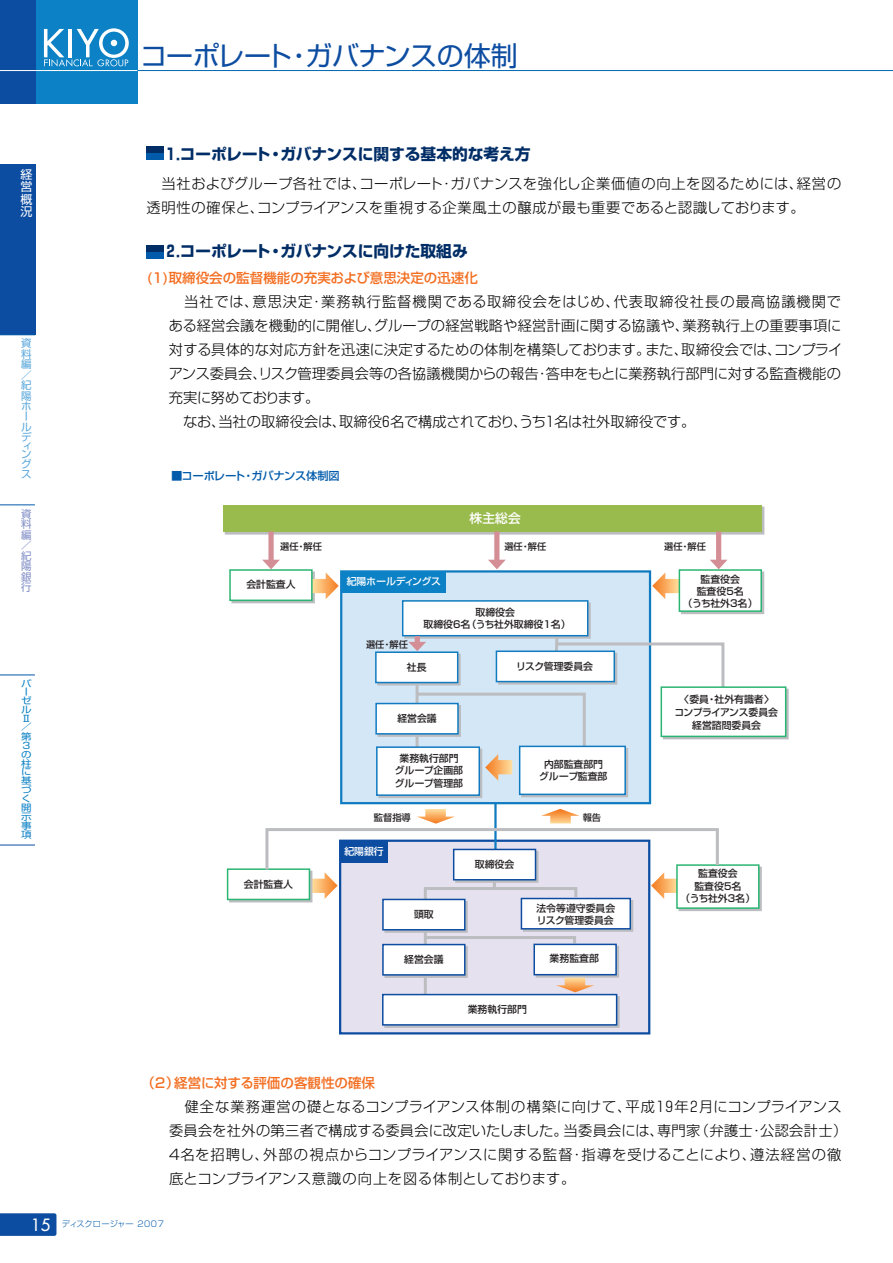
<style>
.page{position:relative;width:893px;height:1263px;background:#fff}
.page>*{position:absolute;margin:0;border:0;box-sizing:border-box;transform-origin:0 0}
.t1{font:27px "Shin Go";letter-spacing:-.015em;color:#0d4da1}
.t2{font:700 15.75px "Shin Go";letter-spacing:-.01em;color:#002d66}
.t3{font:300 14.25px/24px "Shin Go";letter-spacing:.015em;color:#000}
.t4{font:300 14.25px/24px "Shin Go";letter-spacing:.035em;color:#000}
.t5{font:500 13.5px "Shin Go";color:#f36e21}
.t6{font:500 12.75px "Shin Go";color:#fff}
.t7{font:12px/12.6px "Shin Go";color:#fff;text-align:justify}
.t8{font:500 11.25px "Shin Go";letter-spacing:-.02em;color:#015aaa}
.t9{font:10.5px/10.4px "Shin Go";color:#5ba8dc}
.t10{font:10.5px/10.5px "Shin Go";color:#838fc7;text-align:justify}
.t11{font:500 9.9px/12.8px "Shin Go";color:#231f20;text-align:center}
.t12{font:500 9.9px "Shin Go";letter-spacing:-.015em;color:#fff}
.t13{font:500 9.15px "Shin Go";color:#231f20}
.t14{font:9.15px/8.9px "Shin Go";color:#0c81c5;scale:1.15 1}
.t15{font:300 8.25px "Shin Go";letter-spacing:-.01em;color:#015aaa}
.s1{font-family:"Futura";font-weight:400;font-size:16.5px;color:#fff}
</style>
<div class="page">
<div style="left:0;top:0;width:138px;height:104px;background:#0c81c5"></div>
<div style="left:225px;top:507px;width:539px;height:28px;background:#99ba4d;border:2px solid #bcbdc0"></div>
<div style="left:340px;top:570px;width:311px;height:234px;background:#d4e7f6;border:2px solid #107bc1"></div>
<div style="left:339px;top:840px;width:311px;height:195px;background:#e6e1ef;border:2px solid #0d4da1"></div>
<div style="left:378px;top:749px;width:104px;height:49px;background:#bcbdc0"></div>
<svg style="left:521px;top:781px;width:107px;height:16px"></svg>
<div style="left:377px;top:705px;width:84px;height:32px;background:#bcbdc0"></div>
<svg style="left:377px;top:683px;width:31px;height:3px"></svg>
<div style="left:231px;top:572px;width:84px;height:31px;background:#b2bcbb"></div>
<div style="left:681px;top:572px;width:83px;height:42px;background:#bcbdc0"></div>
<svg style="left:726px;top:689px;width:62px;height:50px"></svg>
<svg style="left:720px;top:867px;width:41px;height:44px"></svg>
<svg style="left:229px;top:900px;width:35px;height:2px"></svg>
<div style="left:384px;top:996px;width:235px;height:32px;background:#bcbdc0"></div>
<div style="left:376px;top:746px;width:104px;height:50px;background:#fff;border:2px solid #107bc1"></div>
<div style="left:519px;top:746px;width:107px;height:49px;background:#fff;border:2px solid #107bc1"></div>
<div style="left:375px;top:703px;width:83px;height:32px;background:#fff;border:2px solid #107bc1"></div>
<div style="left:402px;top:600px;width:186px;height:36px;background:#fff;border:2px solid #107bc1"></div>
<div style="left:375px;top:651px;width:83px;height:32px;background:#fff;border:2px solid #107bc1"></div>
<svg style="left:312px;top:573px;width:27px;height:26px"></svg>
<svg style="left:652px;top:573px;width:26px;height:26px"></svg>
<svg style="left:0;top:1213px;width:56px;height:23px"></svg>
<div style="left:0;top:0;width:35px;height:103px;background:#0d4da1"></div>
<svg style="left:44px;top:28px;width:85px;height:39px"></svg>
<hr style="left:0;top:70px;width:137px;height:1px;background:#fff">
<hr style="left:138px;top:70px;width:754px;height:1px;background:#0166b3">
<div style="left:146px;top:146px;width:17px;height:7px;background:#002d66"></div>
<div style="left:146px;top:154px;width:17px;height:6px;background:#015aaa"></div>
<div style="left:146px;top:245px;width:17px;height:6px;background:#002d66"></div>
<div style="left:146px;top:252px;width:17px;height:7px;background:#015aaa"></div>
<div style="left:223px;top:505px;width:538px;height:26px;background:#99ba4d"></div>
<div style="left:229px;top:569px;width:83px;height:32px;background:#fff;border:2px solid #2bb572"></div>
<div style="left:678px;top:569px;width:84px;height:43px;background:#fff;border:2px solid #2bb572"></div>
<div style="left:660px;top:686px;width:126px;height:51px;background:#fff;border:2px solid #2bb572"></div>
<div style="left:676px;top:864px;width:83px;height:45px;background:#fff;border:2px solid #2bb572"></div>
<div style="left:227px;top:868px;width:83px;height:32px;background:#fff;border:2px solid #2bb572"></div>
<svg style="left:262px;top:531px;width:18px;height:38px"></svg>
<svg style="left:408px;top:634px;width:318px;height:147px"></svg>
<svg style="left:488px;top:531px;width:18px;height:38px"></svg>
<svg style="left:709px;top:531px;width:18px;height:38px"></svg>
<div style="left:341px;top:571px;width:104px;height:22px;background:#0c81c5"></div>
<hr style="left:494px;top:803px;width:2px;height:49px;background:#107bc1">
<div style="left:382px;top:994px;width:235px;height:32px;background:#fff;border:2px solid #0d4da1"></div>
<svg style="left:264px;top:809px;width:456px;height:189px"></svg>
<div style="left:533px;top:944px;width:84px;height:31px;background:#fff;border:2px solid #0d4da1"></div>
<div style="left:0;top:164px;width:35px;height:171px;background:#0d4da1"></div>
<hr style="left:0;top:335px;width:35px;height:1px;background:#015aaa">
<hr style="left:0;top:505px;width:35px;height:1px;background:#015aaa">
<hr style="left:0;top:845px;width:35px;height:1px;background:#0d4da1">
<hr style="left:0;top:675px;width:35px;height:1px;background:#015aaa">
<p class="t7" style="left:20px;top:169px;width:14px">経営概況</p>
<p class="t9" style="left:21px;top:339px;width:12px;text-align:justify">資料編／紀陽ホールデ</p>
<p class="t9" style="left:21px;top:443px;width:12px;line-height:8.4px">ィン</p>
<p class="t9" style="left:21px;top:460px;width:12px;line-height:9.9px">グス</p>
<p class="t10" style="left:21px;top:510px;width:12px">資料編／紀陽銀行</p>
<p class="t14" style="left:21px;top:680px;width:11px">バーゼル<br>Ⅱ／第<br>3の柱に基づく開示事項</p>
<h1 class="t1" style="left:140px;top:45px;width:379px">コーポレート・ガバナンスの体制</h1>
<p class="t2" style="left:163px;top:148px;width:369px">１．コーポレート・ガバナンスに関する基本的な考え方</p>
<p class="t4" style="left:146px;top:173px;width:696px">　当社およびグループ各社では、コーポレート・ガバナンスを強化し企業価値の向上を図るためには、経営の透明性の確保と、コンプライアンスを重視する企業風土の醸成が最も重要であると認識しております。</p>
<p class="t2" style="left:163px;top:245px;width:306px">２．コーポレート・ガバナンスに向けた取組み</p>
<p class="t5" style="left:146px;top:273px;width:333px">(1)取締役会の監督機能の充実および意思決定の迅速化</p>
<p class="t3" style="left:169px;top:291px;width:675px">　当社では、意思決定・業務執行監督機関である取締役会をはじめ、代表取締役社長の最高協議機関である経営会議を機動的に開催し、グループの経営戦略や経営計画に関する協議や、業務執行上の重要事項に対する具体的な対応方針を迅速に決定するための体制を構築しております。また、取締役会では、コンプライアンス委員会、リスク管理委員会等の各協議機関からの報告・答申をもとに業務執行部門に対する監査機能の充実に努めております。<br>　なお、当社の取締役会は、取締役６名で構成されており、うち１名は社外取締役です。</p>
<p class="t8" style="left:171px;top:472px;width:170px">■コーポレート・ガバナンス体制図</p>
<p class="t6" style="left:469px;top:513px;width:53px">株主総会</p>
<p class="t13" style="left:280px;top:543px;width:43px">選任・解任</p>
<p class="t13" style="left:504px;top:543px;width:43px">選任・解任</p>
<p class="t13" style="left:664px;top:544px;width:43px">選任・解任</p>
<p class="t11" style="left:246px;top:579px;width:51px">会計監査人</p>
<p class="t11" style="left:244px;top:879px;width:51px">会計監査人</p>
<p class="t12" style="left:347px;top:577px;width:96px">紀陽ホールディングス</p>
<p class="t13" style="left:366px;top:641px;width:43px">選任・解任</p>
<p class="t11" style="left:423px;top:607px;width:149px">取締役会<br>取締役6名（うち社外取締役1名）</p>
<p class="t11" style="left:407px;top:662px;width:21px">社長</p>
<p class="t11" style="left:516px;top:661px;width:78px">リスク管理委員会</p>
<p class="t11" style="left:397px;top:713px;width:41px">経営会議</p>
<p class="t11" style="left:395px;top:753px;width:70px">業務執行部門グループ企画部グループ管理部</p>
<p class="t13" style="left:374px;top:814px;width:38px">監督指導</p>
<p class="t13" style="left:582px;top:814px;width:20px">報告</p>
<p class="t11" style="left:539px;top:759px;width:70px">内部監査部門グループ監査部</p>
<p class="t12" style="left:344px;top:847px;width:41px">紀陽銀行</p>
<p class="t11" style="left:414px;top:909px;width:21px">頭取</p>
<p class="t11" style="left:404px;top:954px;width:41px">経営会議</p>
<p class="t11" style="left:475px;top:859px;width:41px">取締役会</p>
<p class="t11" style="left:536px;top:903px;width:80px;line-height:12.1px;text-align:left">法令等遵守委員会リスク管理委員会</p>
<p class="t11" style="left:549px;top:953px;width:51px">業務監査部</p>
<p class="t11" style="left:468px;top:1004px;width:61px">業務執行部門</p>
<p class="t11" style="left:683px;top:574px;width:76px;line-height:12.1px">監査役会<br>監査役5名<br>（うち社外3名）</p>
<p class="t11" style="left:674px;top:694px;width:105px">〈委員・社外有識者〉コンプライアンス委員会経営諮問委員会</p>
<p class="t11" style="left:680px;top:868px;width:76px">監査役会<br>監査役5名<br>（うち社外3名）</p>
<p class="t5" style="left:141px;top:1078px;width:235px">（2）経営に対する評価の客観性の確保</p>
<p class="t3" style="left:169px;top:1097px;width:679px">　健全な業務運営の礎となるコンプライアンス体制の構築に向けて、平成１９年２月にコンプライアンス委員会を社外の第三者で構成する委員会に改定いたしました。当委員会には、専門家（弁護士・公認会計士）4名を招聘し、外部の視点からコンプライアンスに関する監督・指導を受けることにより、遵法経営の徹底とコンプライアンス意識の向上を図る体制としております。</p>
<p class="t15" style="left:31px;top:1220px;width:134px"><span class="s1">15</span> ディスクロージャー 2007</p>
</div>
